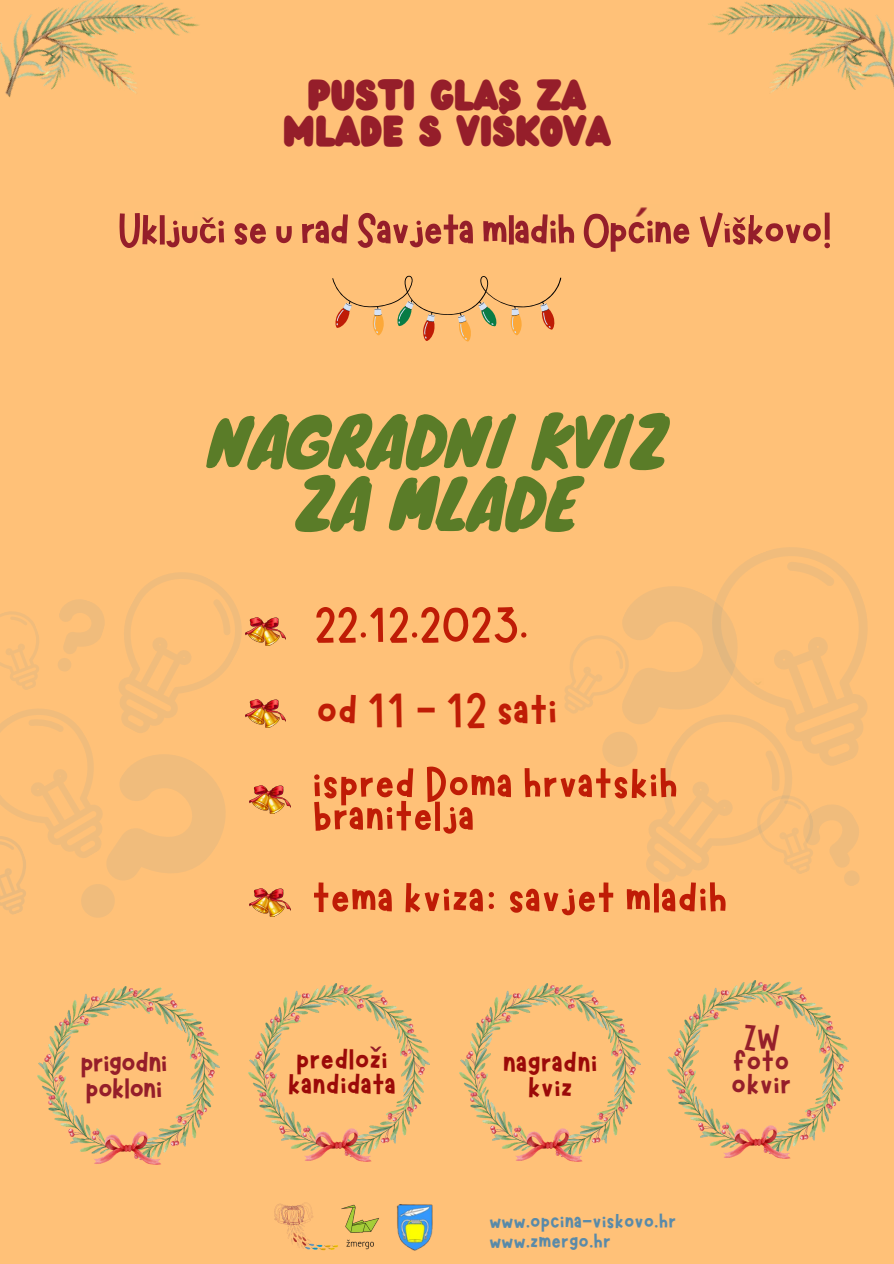
<style>
.page{position:relative;width:894px;height:1264px;background:#fff}
.page>*{position:absolute;margin:0;border:0;box-sizing:border-box;transform-origin:0 0}
.t1{font:66.45px "Knewave";color:#5a7c28}
.t2{font:50.55px "Marykate";letter-spacing:-.035em;color:#951e2a}
.t3{font:50.4px "Marykate";color:#bf1c06}
.t4{font:49.95px "Marykate";color:#bf1c06}
.t5{font:49.5px "Marykate";color:#bf1c06}
.t6{font:37.8px/36px "Wedges";color:#951e2a;text-align:center}
.t7{font:35.25px "Marykate";color:#951e2a}
.t8{font:34.8px/24.8px "Marykate";color:#9b0a09}
.t9{font:34.65px/25.8px "Marykate";letter-spacing:-.03em;color:#951e2a}
.t10{font:24.45px "Marykate";color:#598aa9}
</style>
<div class="page">
<div style="left:0;top:0;width:893px;height:1263px;background:#ffc178"></div>
<img style="left:274px;top:1203px;width:64px;height:48px">
<img style="left:341px;top:1204px;width:92px;height:47px">
<img style="left:248px;top:983px;width:181px;height:178px">
<img style="left:362px;top:1040px;width:24px;height:12px">
<svg style="left:646px;top:772px;width:103px;height:110px"></svg>
<svg style="left:565px;top:586px;width:125px;height:186px"></svg>
<svg style="left:749px;top:790px;width:110px;height:96px"></svg>
<svg style="left:0;top:572px;width:250px;height:345px"></svg>
<img style="left:202px;top:217px;width:12px;height:6px">
<img style="left:733px;top:217px;width:13px;height:6px">
<img style="left:635px;top:207px;width:12px;height:10px">
<svg style="left:690px;top:547px;width:177px;height:243px"></svg>
<svg style="left:332px;top:275px;width:229px;height:67px"></svg>
<img style="left:459px;top:983px;width:181px;height:178px">
<img style="left:38px;top:986px;width:181px;height:178px">
<img style="left:667px;top:980px;width:181px;height:178px">
<img style="left:708px;top:0;width:185px;height:93px">
<img style="left:0;top:0;width:199px;height:97px">
<img style="left:245px;top:617px;width:40px;height:29px">
<img style="left:245px;top:699px;width:40px;height:28px">
<img style="left:250px;top:785px;width:40px;height:28px">
<img style="left:250px;top:888px;width:40px;height:29px">
<p class="t6" style="left:283px;top:79px;width:329px">PUSTI GLAS ZA<br>MLADE S VIŠKOVA</p>
<p class="t2" style="left:117px;top:198px;width:715px">Ukljuciseurad SavjetamladihOpcineViskovo!</p>
<p class="t1" style="left:208px;top:387px;width:460px">NAGRADNI KVIZ</p>
<p class="t1" style="left:295px;top:449px;width:286px">ZA MLADE</p>
<p class="t4" style="left:314px;top:592px;width:215px">22.12.2023.</p>
<p class="t5" style="left:316px;top:679px;width:243px">od 11 - 12 sati</p>
<p class="t3" style="left:312px;top:751px;width:367px">ispred Doma hrvatskih</p>
<p class="t3" style="left:312px;top:784px;width:164px">branitelja</p>
<p class="t3" style="left:312px;top:865px;width:417px">tema kviza: savjet mladih</p>
<p class="t9" style="left:80px;top:1046px;width:89px">prigodni pokloni</p>
<p class="t8" style="left:288px;top:1043px;width:110px">predlozi kandidata</p>
<p class="t8" style="left:502px;top:1047px;width:96px;text-align:center">nagradni kviz</p>
<p class="t10" style="left:489px;top:1205px;width:188px">www.opcina-viskovo.hr</p>
<p class="t10" style="left:489px;top:1225px;width:123px">www.zmergo.hr</p>
<p class="t7" style="left:743px;top:1014px;width:38px">ZW</p>
<p class="t7" style="left:732px;top:1038px;width:58px">foto</p>
<p class="t7" style="left:731px;top:1061px;width:62px">okvir</p>
</div>
